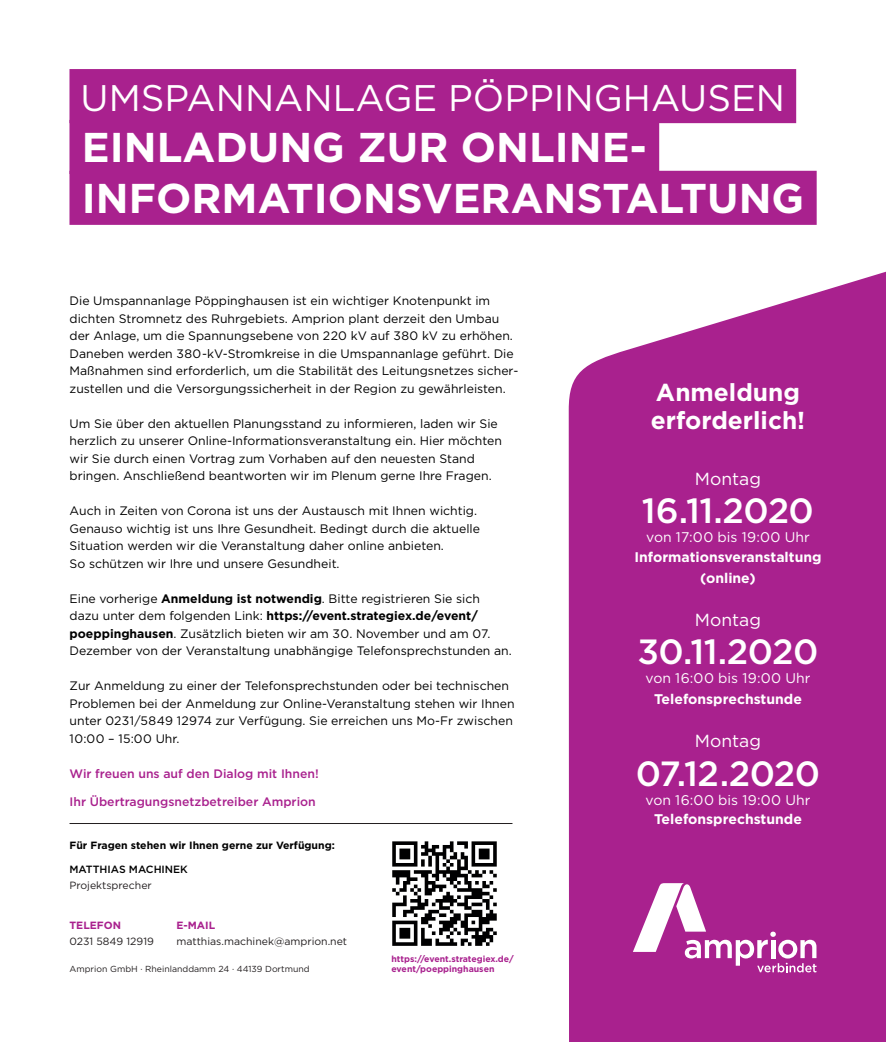
<style>
.page{position:relative;width:886px;height:1042px;background:#fff}
.page>*{position:absolute;margin:0;border:0;box-sizing:border-box;transform-origin:0 0}
.t1{font:700 41.65px/50.9px "Gotham";color:#fff}
.t2{font:36.93px "Gotham";color:#fff}
.t3{font:500 35px "Gotham";letter-spacing:-.015em;color:#fff}
.t4{font:700 24.5px/28px "Gotham";color:#fff}
.t5{font:17.5px "Gotham";color:#fff}
.t6{font:700 14px/21px "Gotham";color:#fff;text-align:center}
.t7{font:14px "Gotham";color:#fff}
.t8{font:12.25px/17.5px "Gotham";color:#000}
.t9{font:500 12.25px "Gotham";color:#a9218e}
.t10{font:10.5px "Gotham";color:#231f20}
.t11{font:700 10.5px "Gotham";color:#000001}
.t12{font:500 10.5px "Gotham";color:#000}
.t13{font:700 10.5px "Gotham";color:#a9218e}
.t14{font:700 8.75px/10.5px "Gotham";color:#a9218e}
.t15{font:8.75px "Gotham";color:#231f20}
.s1{font-weight:700}
</style>
<div class="page">
<div style="left:69px;top:69px;width:727px;height:54px;background:#a9218e"></div>
<div style="left:69px;top:120px;width:590px;height:54px;background:#a9218e"></div>
<div style="left:69px;top:171px;width:747px;height:54px;background:#a9218e"></div>
<hr style="left:69px;top:823px;width:443px;height:1px;background:#231f20">
<svg style="left:568px;top:272px;width:317px;height:770px;background:#af3095"></svg>
<svg style="left:632px;top:883px;width:184px;height:89px"></svg>
<svg style="left:392px;top:841px;width:104px;height:105px"></svg>
<h2 class="t2" style="left:81px;top:74px;width:706px">UMSPANNANLAGE PÖPPINGHAUSEN</h2>
<h1 class="t1" style="left:82px;top:121px;width:723px">EINLADUNG ZUR ONLINE-<br>INFORMATIONSVERANSTALTUNG</h1>
<p class="t8" style="left:70px;top:292px;width:450px">Die Umspannanlage Pöppinghausen ist ein wichtiger Knotenpunkt im dichten Stromnetz des Ruhrgebiets. Amprion plant derzeit den Umbau der Anlage, um die Spannungsebene von 220 kV auf 380 kV zu erhöhen.<br>Daneben werden 380-kV-Stromkreise in die Umspannanlage geführt. Die Maßnahmen sind erforderlich, um die Stabilität des Leitungsnetzes sicher&shy;zustellen und die Versorgungssicherheit in der Region zu gewährleisten.</p>
<p class="t8" style="left:70px;top:414px;width:434px">Um Sie über den aktuellen Planungsstand zu informieren, laden wir Sie herzlich zu unserer Online-Informationsveranstaltung ein. Hier möchten wir Sie durch einen Vortrag zum Vorhaben auf den neuesten Stand bringen. Anschließend beantworten wir im Plenum gerne Ihre Fragen.</p>
<p class="t8" style="left:70px;top:502px;width:412px">Auch in Zeiten von Corona ist uns der Austausch mit Ihnen wichtig.<br>Genauso wichtig ist uns Ihre Gesundheit. Bedingt durch die aktuelle Situation werden wir die Veranstaltung daher online anbieten.<br>So schützen wir Ihre und unsere Gesundheit.</p>
<p class="t8" style="left:70px;top:589px;width:443px">Eine vorherige <span class="s1">Anmeldung ist notwendig</span>. Bitte registrieren Sie sich dazu unter dem folgenden Link: <span class="s1">https://event.strategiex.de/event/ poeppinghausen</span>. Zusätzlich bieten wir am 30. November und am 07.<br>Dezember von der Veranstaltung unabhängige Telefonsprechstunden an.</p>
<p class="t8" style="left:70px;top:677px;width:446px">Zur Anmeldung zu einer der Telefonsprechstunden oder bei technischen Problemen bei der Anmeldung zur Online-Veranstaltung stehen wir Ihnen unter 0231/5849 12974 zur Verfügung. Sie erreichen uns Mo-Fr zwischen 10:00 – 15:00 Uhr.</p>
<p class="t9" style="left:70px;top:766px;width:251px">Wir freuen uns auf den Dialog mit Ihnen!</p>
<p class="t9" style="left:70px;top:794px;width:248px">Ihr Übertragungsnetzbetreiber Amprion</p>
<p class="t11" style="left:69px;top:839px;width:267px">Für Fragen stehen wir Ihnen gerne zur Verfügung:</p>
<p class="t12" style="left:69px;top:864px;width:120px">MATTHIAS MACHINEK</p>
<p class="t10" style="left:69px;top:879px;width:84px">Projektsprecher</p>
<p class="t13" style="left:176px;top:919px;width:40px">E-MAIL</p>
<p class="t10" style="left:176px;top:935px;width:172px">matthias.machinek@amprion.net</p>
<p class="t13" style="left:69px;top:919px;width:53px">TELEFON</p>
<p class="t10" style="left:69px;top:935px;width:86px">0231 5849 12919</p>
<p class="t15" style="left:70px;top:963px;width:241px">Amprion GmbH · Rheinlanddamm 24 · 44139 Dortmund</p>
<p class="t14" style="left:391px;top:953px;width:124px">https://event.strategiex.de/ event/poeppinghausen</p>
<h3 class="t4" style="left:650px;top:377px;width:156px">Anmeldung erforderlich!</h3>
<h3 class="t5" style="left:695px;top:467px;width:68px">Montag</h3>
<h3 class="t3" style="left:642px;top:491px;width:173px">16.11.2020</h3>
<p class="t7" style="left:646px;top:528px;width:165px">von 17:00 bis 19:00 Uhr</p>
<p class="t6" style="left:634px;top:546px;width:189px">Informationsveranstaltung (online)</p>
<h3 class="t5" style="left:695px;top:608px;width:68px">Montag</h3>
<h3 class="t3" style="left:637px;top:632px;width:182px">30.11.2020</h3>
<p class="t7" style="left:645px;top:669px;width:166px">von 16:00 bis 19:00 Uhr</p>
<p class="t6" style="left:654px;top:688px;width:149px">Telefonsprechstunde</p>
<h3 class="t5" style="left:695px;top:730px;width:68px">Montag</h3>
<h3 class="t3" style="left:635px;top:753px;width:186px">07.12.2020</h3>
<p class="t7" style="left:645px;top:791px;width:166px">von 16:00 bis 19:00 Uhr</p>
<p class="t6" style="left:654px;top:808px;width:149px">Telefonsprechstunde</p>
</div>
